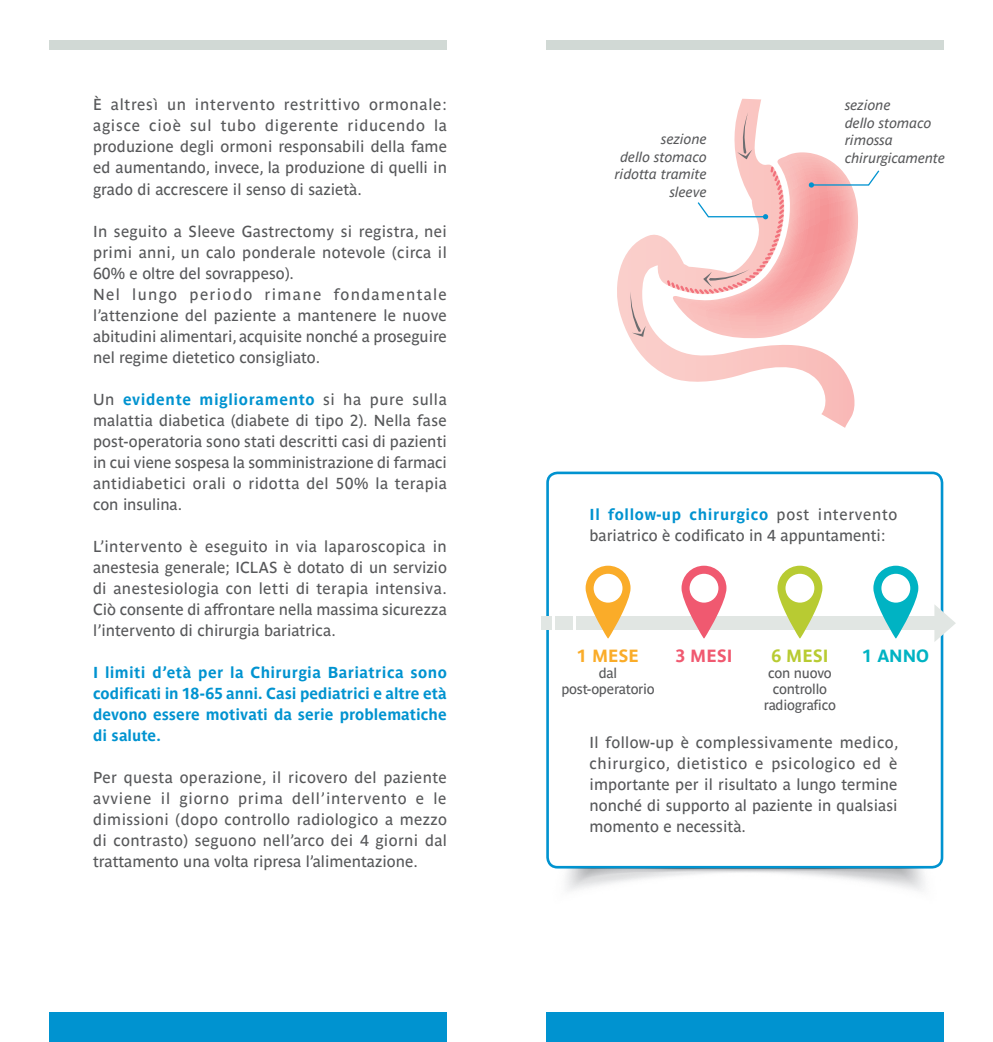
<style>
.page{position:relative;width:993px;height:1042px;background:#fff}
.page>*{position:absolute;margin:0;border:0;box-sizing:border-box;transform-origin:0 0}
.t1{font:700 17.5px "Parisine Ptf";color:#faac29}
.t2{font:700 17.5px "Parisine Ptf";color:#b8cb32}
.t3{font:700 17.5px "Parisine Ptf";color:#f05970}
.t4{font:700 17.5px "Parisine Ptf";color:#00b3c3}
.t5{font:15.75px/21px "Parisine Ptf";color:#57585a;text-align:justify}
.t6{font:700 15.75px/21px "Parisine Ptf";letter-spacing:.005em;color:#0093d0;text-align:justify}
.t7{font:italic 14px/17.5px "Parisine Ptf";color:#57585a}
.t8{font:14px/15.8px "Parisine Ptf";letter-spacing:-.015em;color:#57585a;text-align:center}
.s1{font-weight:700;color:#0093d0}
</style>
<div class="page">
<div style="left:50px;top:40px;width:396px;height:10px;background:#d1d9d5"></div>
<div style="left:546px;top:40px;width:397px;height:10px;background:#d1d9d5"></div>
<div style="left:50px;top:1012px;width:396px;height:30px;background:#0093d0"></div>
<div style="left:546px;top:1012px;width:397px;height:30px;background:#0093d0"></div>
<svg style="left:617px;top:99px;width:237px;height:329px"></svg>
<svg style="left:629px;top:291px;width:16px;height:46px"></svg>
<svg style="left:665px;top:112px;width:215px;height:226px"></svg>
<div style="left:546px;top:471px;width:397px;height:397px;border:3px solid #0093d0;border-radius:10px"></div>
<img style="left:554px;top:868px;width:382px;height:23px">
<div style="left:575px;top:616px;width:370px;height:14px;background:#e1e6e3"></div>
<div style="left:555px;top:616px;width:17px;height:14px;background:#e1e6e3"></div>
<div style="left:541px;top:616px;width:10px;height:14px;background:#e1e6e3"></div>
<svg style="left:585px;top:566px;width:45px;height:72px"></svg>
<div style="left:593px;top:574px;width:29px;height:28px;background:#fff;border-radius:50%"></div>
<svg style="left:681px;top:566px;width:45px;height:72px"></svg>
<div style="left:689px;top:574px;width:29px;height:28px;background:#fff;border-radius:50%"></div>
<svg style="left:777px;top:566px;width:45px;height:72px"></svg>
<div style="left:785px;top:574px;width:29px;height:28px;background:#fff;border-radius:50%"></div>
<svg style="left:873px;top:566px;width:45px;height:72px"></svg>
<div style="left:881px;top:574px;width:28px;height:28px;background:#fff;border-radius:50%"></div>
<svg style="left:934px;top:604px;width:21px;height:38px"></svg>
<p class="t5" style="left:93px;top:93px;width:355px">È altresì un intervento restrittivo ormonale: agisce cioè sul tubo digerente riducendo la produzione degli ormoni responsabili della fame ed aumentando, invece, la produzione di quelli in grado di accrescere il senso di sazietà.</p>
<p class="t5" style="left:93px;top:219px;width:355px">In seguito a Sleeve Gastrectomy si registra, nei primi anni, un calo ponderale notevole (circa il 60% e oltre del sovrappeso).</p>
<p class="t5" style="left:93px;top:282px;width:355px">Nel lungo periodo rimane fondamentale l’attenzione del paziente a mantenere le nuove abitudini alimentari, acquisite nonché a proseguire nel regime dietetico consigliato.</p>
<p class="t5" style="left:93px;top:387px;width:355px">Un <span class="s1">evidente miglioramento</span> si ha pure sulla malattia diabetica (diabete di tipo 2). Nella fase post-operatoria sono stati descritti casi di pazienti in cui viene sospesa la somministrazione di farmaci antidiabetici orali o ridotta del 50% la terapia con insulina.</p>
<p class="t5" style="left:93px;top:534px;width:355px">L’intervento è eseguito in via laparoscopica in anestesia generale; ICLAS è dotato di un servizio di anestesiologia con letti di terapia intensiva.<br>Ciò consente di affrontare nella massima sicurezza l’intervento di chirurgia bariatrica.</p>
<p class="t6" style="left:93px;top:660px;width:355px">I limiti d’età per la Chirurgia Bariatrica sono codificati in 18-65 anni. Casi pediatrici e altre età devono essere motivati da serie problematiche di salute.</p>
<p class="t5" style="left:93px;top:765px;width:355px">Per questa operazione, il ricovero del paziente avviene il giorno prima dell’intervento e le dimissioni (dopo controllo radiologico a mezzo di contrasto) seguono nell’arco dei 4 giorni dal trattamento una volta ripresa l’alimentazione.</p>
<p class="t7" style="left:614px;top:130px;width:94px;text-align:right">sezione<br>dello stomaco ridotta tramite sleeve</p>
<p class="t7" style="left:844px;top:96px;width:102px">sezione<br>dello stomaco rimossa chirurgicamente</p>
<p class="t5" style="left:589px;top:503px;width:309px"><span class="s1">Il follow-up chirurgico</span> post intervento bariatrico è codificato in 4 appuntamenti:</p>
<p class="t1" style="left:577px;top:643px;width:63px">1 MESE</p>
<p class="t8" style="left:561px;top:664px;width:95px">dal post-operatorio</p>
<p class="t3" style="left:675px;top:643px;width:59px">3 MESI</p>
<p class="t4" style="left:862px;top:643px;width:68px">1 ANNO</p>
<p class="t2" style="left:771px;top:643px;width:59px">6 MESI</p>
<p class="t8" style="left:763px;top:664px;width:74px">con nuovo controllo radiografico</p>
<p class="t5" style="left:589px;top:730px;width:310px">Il follow-up è complessivamente medico, chirurgico, dietistico e psicologico ed è importante per il risultato a lungo termine nonché di supporto al paziente in qualsiasi momento e necessità.</p>
</div>
